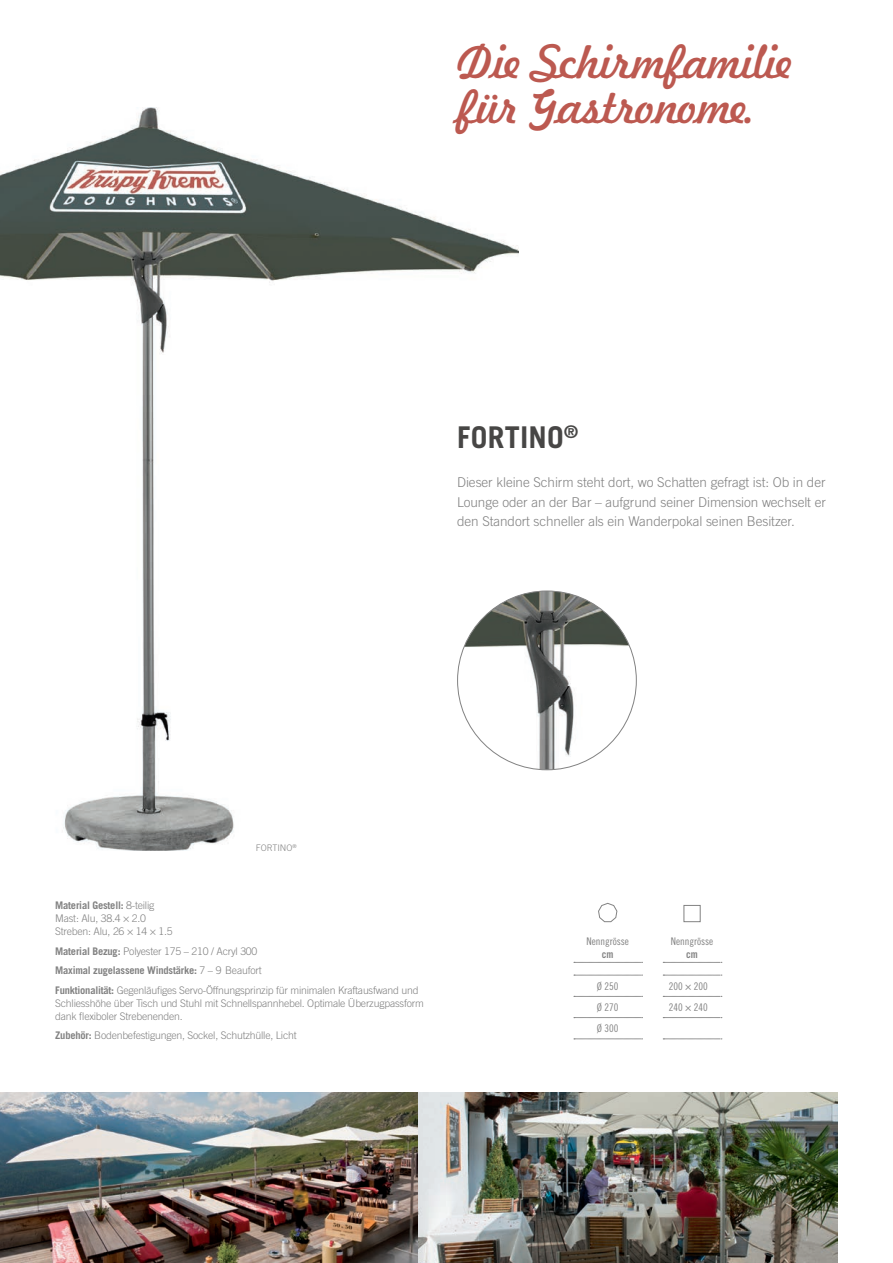
<style>
.page{position:relative;width:893px;height:1263px;background:#fff}
.page>*{position:absolute;margin:0;border:0;box-sizing:border-box;transform-origin:0 0}
.P_Name_20_22{font:45px "Freehand 521 BT Regular C";letter-spacing:-.02em;color:#bc5950}
.P_Name_20_22-2{font:700 30px "Trade Gothic";letter-spacing:.01em;color:#474645}
.P_Name_20_22-3{font:300 13.5px/19.5px "Trade Gothic";letter-spacing:-.005em;color:#828282;text-align:justify}
.P_ListenAufzählung_7{font:300 10.5px/13px "Trade Gothic";letter-spacing:-.02em;color:#828282}
.P_ListenAufzählung_7-2{font:700 10.5px "Trade Gothic";letter-spacing:-.02em;color:#828282}
.Tabelle_7_8_4_Tabula{font:10.5px "Trade Gothic Cond Eighteen";color:#828282}
.Tabelle_7_8_4{font:10.5px "Trade Gothic Cond Eighteen";color:#828282}
.Tabelle_7_8_4-2{font:10.5px "Trade Gothic Bold Cond Twenty";color:#828282}
.P_Patent_6_7{font:300 9px "Trade Gothic";color:#828282}
.s1{font-weight:300}
.s2{font-weight:700}
</style>
<div class="page">
<img style="left:0;top:107px;width:518px;height:744px">
<img style="left:458px;top:591px;width:178px;height:179px;border-radius:89px">
<img style="left:0;top:1093px;width:838px;height:170px">
<svg style="left:574px;top:962px;width:69px;height:1px"></svg>
<svg style="left:574px;top:975px;width:69px;height:1px"></svg>
<svg style="left:574px;top:996px;width:69px;height:1px"></svg>
<svg style="left:574px;top:1017px;width:69px;height:1px"></svg>
<svg style="left:574px;top:1039px;width:69px;height:1px"></svg>
<svg style="left:663px;top:962px;width:59px;height:1px"></svg>
<svg style="left:663px;top:975px;width:59px;height:1px"></svg>
<svg style="left:663px;top:996px;width:59px;height:1px"></svg>
<svg style="left:663px;top:1017px;width:59px;height:1px"></svg>
<svg style="left:663px;top:1039px;width:59px;height:1px"></svg>
<svg style="left:598px;top:902px;width:20px;height:20px"></svg>
<div style="left:684px;top:905px;width:17px;height:17px;border:1px solid #828282"></div>
<p class="P_Name_20_22" style="left:457px;top:31px;width:337px">Die Schirmfamilie</p>
<p class="P_Name_20_22" style="left:457px;top:76px;width:303px">für Gastronome.</p>
<p class="P_Name_20_22-2" style="left:457px;top:419px;width:123px">FORTINO<sup>®</sup></p>
<p class="P_Name_20_22-3" style="left:457px;top:473px;width:370px">Dieser kleine Schirm steht dort, wo Schatten gefragt ist: Ob in der Lounge oder an der Bar – aufgrund seiner Dimension wechselt er den Standort schneller als ein Wanderpokal seinen Besitzer.</p>
<p class="P_Patent_6_7" style="left:256px;top:842px;width:42px">FORTINO<sup>®</sup></p>
<p class="P_ListenAufzählung_7-2" style="left:55px;top:899px;width:101px">Material Gestell: <span class="s1">8-teilig</span></p>
<p class="P_ListenAufzählung_7" style="left:55px;top:912px;width:92px">Mast: Alu, 38.4 × 2.0</p>
<p class="P_ListenAufzählung_7" style="left:55px;top:925px;width:119px">Streben: Alu, 26 × 14 × 1.5</p>
<p class="P_ListenAufzählung_7" style="left:55px;top:944px;width:204px"><span class="s2">Material Bezug:</span> Polyester 175 – 210 / Acryl 300</p>
<p class="P_ListenAufzählung_7-2" style="left:55px;top:964px;width:208px">Maximal zugelassene Windstärke: <span class="s1">7 – 9 Beaufort</span></p>
<p class="P_ListenAufzählung_7" style="left:55px;top:983px;width:370px"><span class="s2">Funktionalität:</span> Gegenläufiges Servo-Öffnungsprinzip für minimalen Kraftausfwand und<br>Schliesshöhe über Tisch und Stuhl mit Schnellspannhebel. Optimale Überzugpassform dank flexiboler Strebenenden.</p>
<p class="P_ListenAufzählung_7" style="left:55px;top:1029px;width:243px"><span class="s2">Zubehör:</span> Bodenbefestigungen, Sockel, Schutzhülle, Licht</p>
<p class="Tabelle_7_8_4" style="left:586px;top:935px;width:44px">Nenngrösse</p>
<p class="Tabelle_7_8_4-2" style="left:602px;top:948px;width:13px">cm</p>
<p class="Tabelle_7_8_4" style="left:671px;top:935px;width:44px">Nenngrösse</p>
<p class="Tabelle_7_8_4-2" style="left:686px;top:948px;width:13px">cm</p>
<p class="Tabelle_7_8_4_Tabula" style="left:597px;top:980px;width:23px">Ø 250</p>
<p class="Tabelle_7_8_4_Tabula" style="left:669px;top:980px;width:40px">200 × 200</p>
<p class="Tabelle_7_8_4_Tabula" style="left:597px;top:1001px;width:23px">Ø 270</p>
<p class="Tabelle_7_8_4_Tabula" style="left:669px;top:1001px;width:40px">240 × 240</p>
<p class="Tabelle_7_8_4_Tabula" style="left:597px;top:1022px;width:23px">Ø 300</p>
</div>
